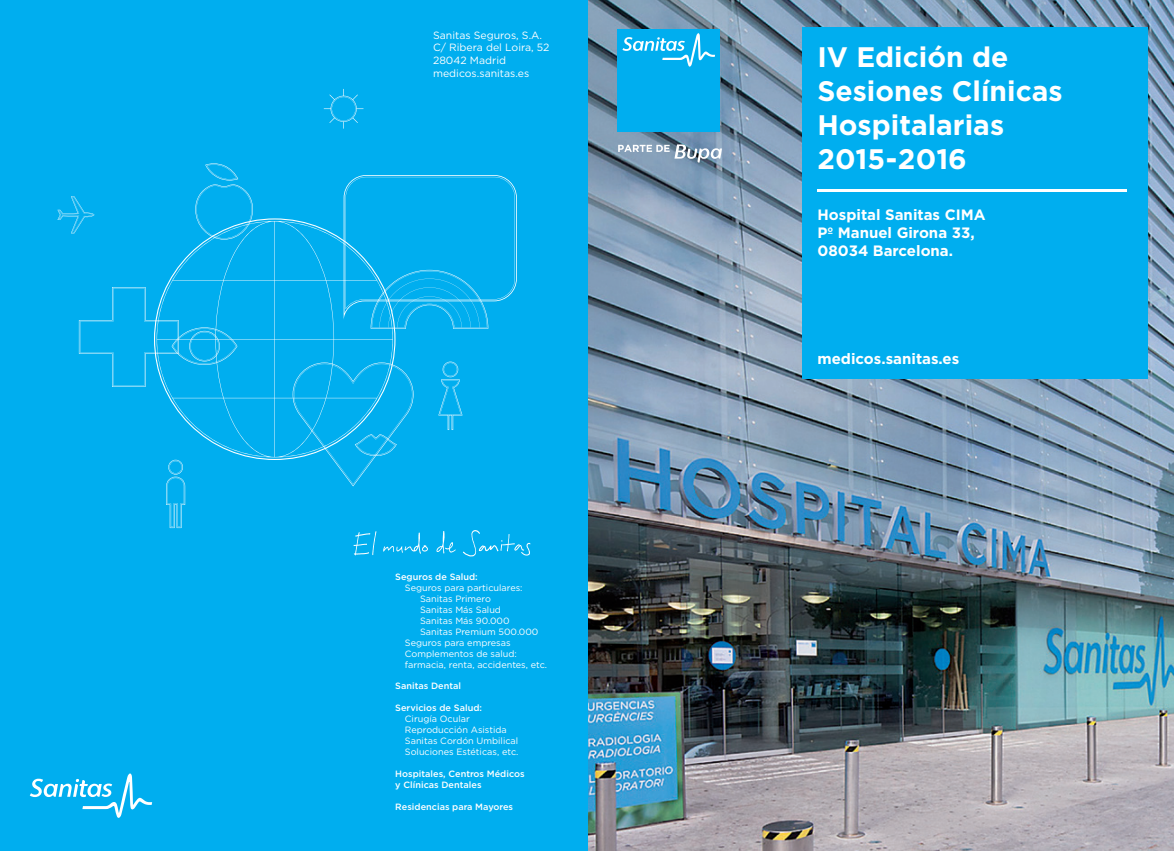
<style>
.page{position:relative;width:1174px;height:851px;background:#fff}
.page>*{position:absolute;margin:0;border:0;box-sizing:border-box;transform-origin:0 0}
.t1{font:700 28.2px/33.9px "Gotham";color:#fff}
.t2{font:700 15px/18px "Gotham";color:#fff}
.t3{font:10.5px "Gotham";color:#fff}
.t4{font:9.15px/10.9px "Gotham";color:#fff}
.t5{font:500 9.15px/10.9px "Gotham";color:#fff}
</style>
<div class="page">
<img style="left:587px;top:0;width:587px;height:850px">
<div style="left:801px;top:27px;width:346px;height:351px;background:#00aeef"></div>
<div style="left:0;top:0;width:587px;height:850px;background:#00aeef"></div>
<svg style="left:164px;top:218px;width:231px;height:242px"></svg>
<svg style="left:438px;top:361px;width:24px;height:69px"></svg>
<svg style="left:293px;top:362px;width:120px;height:124px"></svg>
<svg style="left:79px;top:287px;width:158px;height:100px"></svg>
<svg style="left:166px;top:459px;width:19px;height:69px"></svg>
<svg style="left:195px;top:163px;width:58px;height:76px"></svg>
<svg style="left:324px;top:89px;width:39px;height:40px"></svg>
<svg style="left:57px;top:196px;width:37px;height:37px"></svg>
<svg style="left:344px;top:175px;width:173px;height:153px"></svg>
<svg style="left:30px;top:773px;width:122px;height:44px"></svg>
<hr style="left:817px;top:189px;width:310px;height:1px;background:#fff">
<hr style="left:817px;top:192px;width:310px;height:1px;background:#fff">
<svg style="left:618px;top:144px;width:104px;height:18px;background:#97abbe"></svg>
<div style="left:617px;top:29px;width:103px;height:102px;background:#00aeef"></div>
<svg style="left:622px;top:33px;width:93px;height:34px"></svg>
<svg style="left:353px;top:530px;width:177px;height:26px"></svg>
<p class="t3" style="left:433px;top:28px;width:111px">Sanitas Seguros, S.A.</p>
<p class="t3" style="left:433px;top:41px;width:118px">C/ Ribera del Loira, 52</p>
<p class="t3" style="left:433px;top:53px;width:75px">28042 Madrid</p>
<p class="t3" style="left:433px;top:66px;width:98px">medicos.sanitas.es</p>
<p class="t5" style="left:395px;top:571px;width:84px">Seguros de Salud:</p>
<p class="t4" style="left:405px;top:582px;width:119px">Seguros para particulares:</p>
<p class="t4" style="left:420px;top:593px;width:73px">Sanitas Primero</p>
<p class="t4" style="left:420px;top:604px;width:82px">Sanitas Más Salud</p>
<p class="t4" style="left:420px;top:614px;width:91px">Sanitas Más 90.000</p>
<p class="t4" style="left:420px;top:625px;width:120px">Sanitas Premium 500.000</p>
<p class="t4" style="left:405px;top:636px;width:107px">Seguros para empresas</p>
<p class="t4" style="left:405px;top:647px;width:113px">Complementos de salud:</p>
<p class="t4" style="left:405px;top:658px;width:144px">farmacia, renta, accidentes, etc.</p>
<p class="t5" style="left:395px;top:680px;width:67px">Sanitas Dental</p>
<p class="t5" style="left:395px;top:702px;width:88px">Servicios de Salud:</p>
<p class="t4" style="left:405px;top:713px;width:115px">Cirugía Ocular<br>Reproducción Asistida<br>Sanitas Cordón Umbilical<br>Soluciones Estéticas, etc.</p>
<p class="t5" style="left:395px;top:768px;width:131px">Hospitales, Centros Médicos y Clínicas Dentales</p>
<p class="t5" style="left:395px;top:800px;width:119px">Residencias para Mayores</p>
<p class="t1" style="left:817px;top:40px;width:247px">IV Edición de<br>Sesiones Clínicas<br>Hospitalarias</p>
<p class="t1" style="left:817px;top:142px;width:151px">2015-2016</p>
<p class="t2" style="left:817px;top:206px;width:170px">Hospital Sanitas CIMA</p>
<p class="t2" style="left:817px;top:224px;width:159px">Pº Manuel Girona 33,<br>08034 Barcelona.</p>
<p class="t2" style="left:817px;top:349px;width:143px">medicos.sanitas.es</p>
</div>
